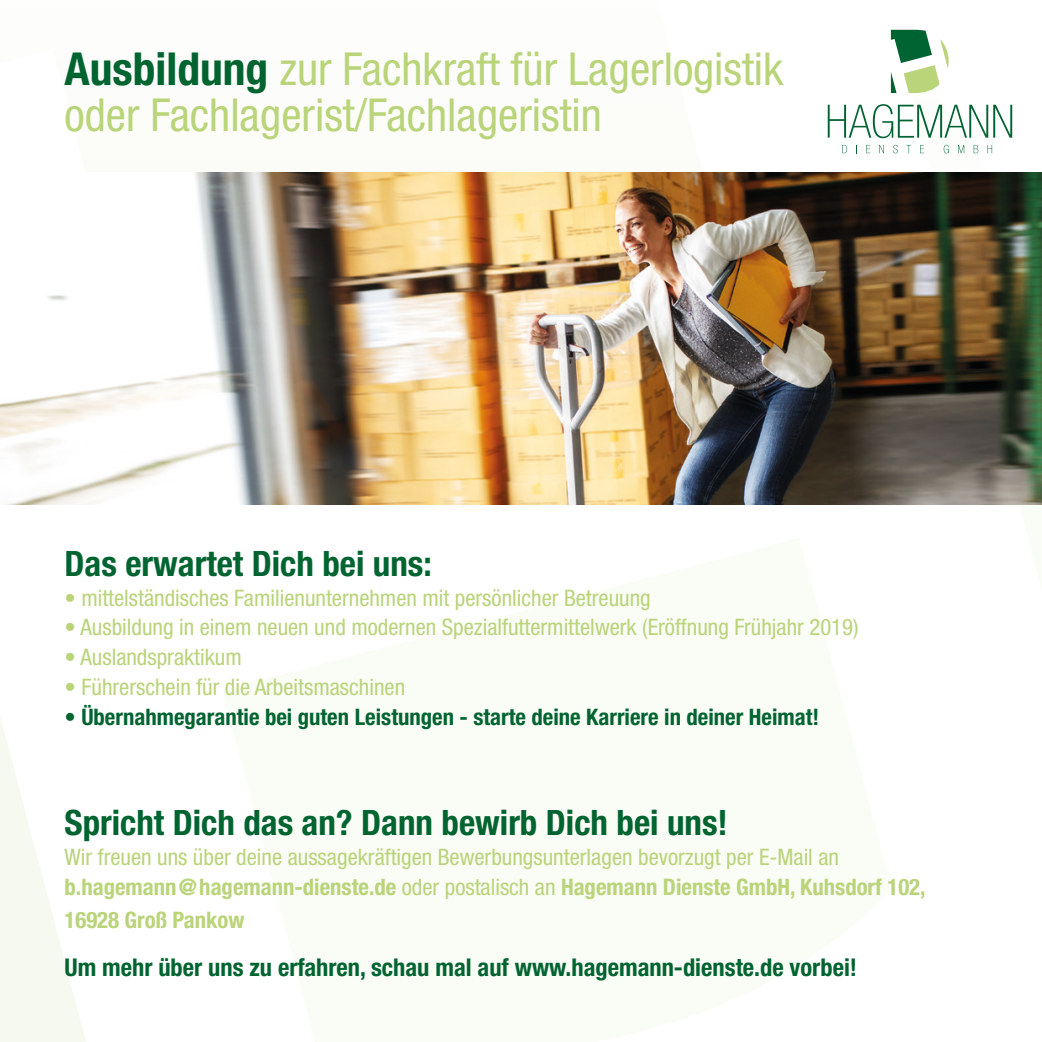
<style>
.page{position:relative;width:1042px;height:1042px;background:#fff}
.page>*{position:absolute;margin:0;border:0;box-sizing:border-box;transform-origin:0 0}
.t1{font:condensed 45.5px/45.5px "Helvetica Neue LT Std";color:#b9d479}
.t2{font:700 condensed 35px "Helvetica Neue LT Std";color:#006430}
.t3{font:700 condensed 24.5px "Helvetica Neue LT Std";color:#006430}
.t4{font:condensed 22.75px/29.8px "Helvetica Neue LT Std";color:#b9d479}
.t5{font:700 condensed 22.75px "Helvetica Neue LT Std";color:#006430}
.t6{font:700 condensed 22.75px "Helvetica Neue LT Std";color:#b9d479}
.s1{font-weight:700;color:#006430}
.s2{font-weight:700}
</style>
<div class="page">
<svg style="left:900px;top:56px;width:142px;height:449px"></svg>
<svg style="left:0;top:718px;width:86px;height:324px"></svg>
<svg style="left:828px;top:104px;width:184px;height:34px"></svg>
<svg style="left:842px;top:145px;width:5px;height:8px"></svg>
<svg style="left:866px;top:145px;width:4px;height:8px"></svg>
<svg style="left:879px;top:145px;width:5px;height:8px"></svg>
<svg style="left:893px;top:145px;width:5px;height:8px"></svg>
<svg style="left:906px;top:145px;width:5px;height:8px"></svg>
<svg style="left:920px;top:145px;width:4px;height:8px"></svg>
<svg style="left:943px;top:145px;width:6px;height:8px"></svg>
<svg style="left:958px;top:145px;width:6px;height:8px"></svg>
<svg style="left:973px;top:145px;width:5px;height:8px"></svg>
<svg style="left:987px;top:145px;width:5px;height:8px"></svg>
<svg style="left:891px;top:30px;width:57px;height:63px"></svg>
<img style="left:0;top:173px;width:1042px;height:331px">
<h1 class="t1" style="left:65px;top:46px;width:720px"><span class="s1">Ausbildung</span> zur Fachkraft für Lagerlogistik oder Fachlagerist/Fachlageristin</h1>
<h2 class="t2" style="left:65px;top:542px;width:369px">Das erwartet Dich bei uns:</h2>
<p class="t4" style="left:65px;top:582px;width:588px">• mittelständisches Familienunternehmen mit persönlicher Betreuung</p>
<p class="t4" style="left:65px;top:612px;width:795px">• Ausbildung in einem neuen und modernen Spezialfuttermittelwerk (Eröffnung Frühjahr 2019)</p>
<p class="t4" style="left:65px;top:642px;width:179px">• Auslandspraktikum</p>
<p class="t4" style="left:65px;top:672px;width:342px">• Führerschein für die Arbeitsmaschinen</p>
<p class="t5" style="left:65px;top:703px;width:756px">• Übernahmegarantie bei guten Leistungen - starte deine Karriere in deiner Heimat!</p>
<h2 class="t2" style="left:65px;top:801px;width:665px">Spricht Dich das an? Dann bewirb Dich bei uns!</h2>
<p class="t4" style="left:65px;top:842px;width:862px">Wir freuen uns über deine aussagekräftigen Bewerbungsunterlagen bevorzugt per E-Mail an <span class="s2">b.hagemann@hagemann-dienste.de</span> oder postalisch an <span class="s2">Hagemann Dienste GmbH, Kuhsdorf 102,</span></p>
<p class="t6" style="left:65px;top:906px;width:181px">16928 Groß Pankow</p>
<p class="t3" style="left:65px;top:952px;width:794px">Um mehr über uns zu erfahren, schau mal auf www.hagemann-dienste.de vorbei!</p>
</div>
